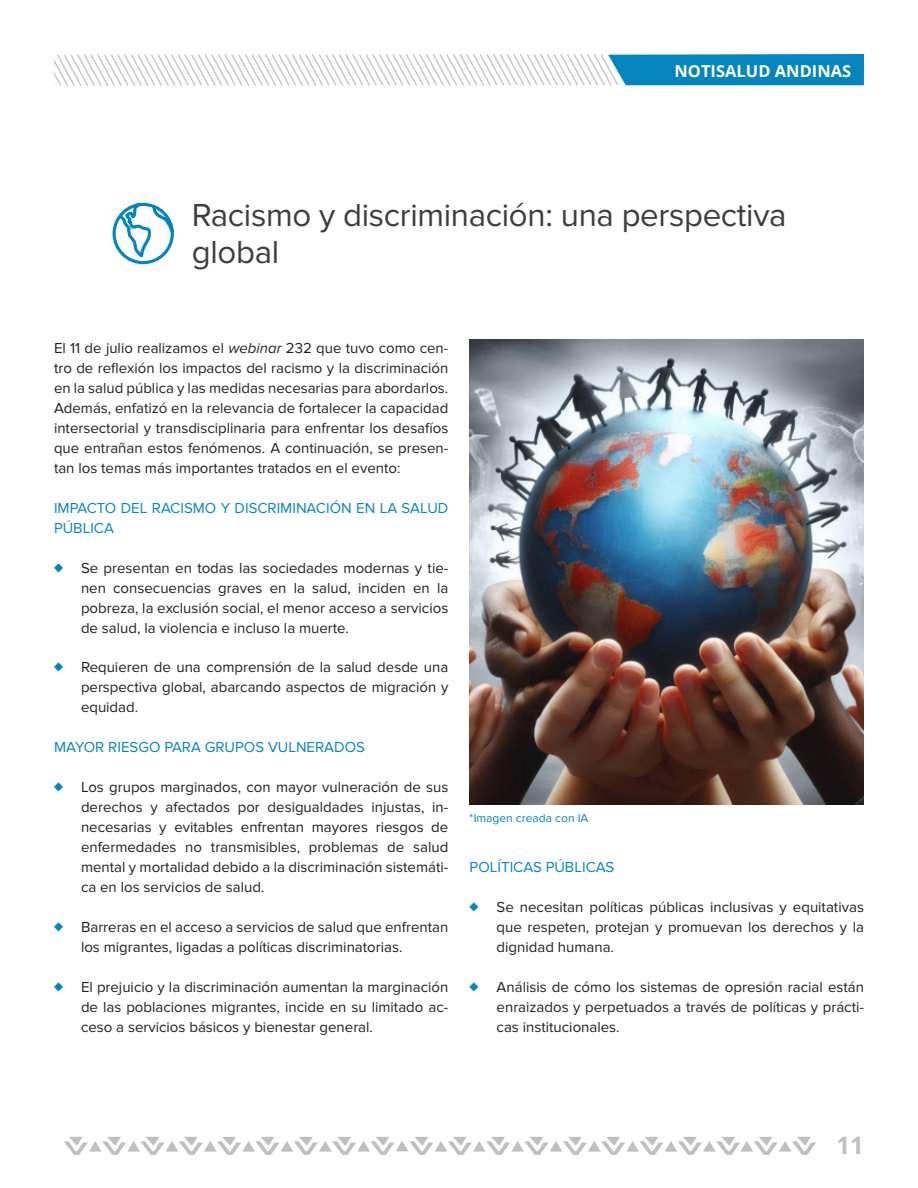
<style>
.page{position:relative;width:918px;height:1188px;background:#fff}
.page>*{position:absolute;margin:0;border:0;box-sizing:border-box;transform-origin:0 0}
.Títulos{font:33px/37.5px "Proxima Nova";letter-spacing:-.01em;color:#3d3d3b}
.t1{font:700 24px "Open Sans";color:#bfbfbf}
.t2{font:700 16.5px "Open Sans";color:#fff}
.Textos{font:15px/20px "Proxima Nova";color:#231f20;text-align:justify}
.Textos-2{font:15px/20px "Proxima Nova";color:#0585bf}
.Textos-3{font:12px "Proxima Nova";color:#0585bf}
.s1{font-style:italic}
.s2{font-weight:700;font-size:18px;color:#0585bf}
</style>
<div class="page">
<img style="left:470px;top:339px;width:394px;height:465px">
<svg style="left:54px;top:54px;width:810px;height:32px"></svg>
<svg style="left:112px;top:202px;width:62px;height:63px"></svg>
<svg style="left:64px;top:1137px;width:752px;height:18px"></svg>
<p class="t2" style="left:675px;top:59px;width:178px">NOTISALUD ANDINAS</p>
<p class="Títulos" style="left:192px;top:196px;width:596px">Racismo y discriminación: una perspectiva global</p>
<p class="Textos" style="left:54px;top:339px;width:396px">El 11 de julio realizamos el <span class="s1">webinar</span> 232 que tuvo como cen&shy;tro de reflexión los impactos del racismo y la discriminación en la salud pública y las medidas necesarias para abordarlos.<br>Además, enfatizó en la relevancia de fortalecer la capacidad intersectorial y transdisciplinaria para enfrentar los desafíos que entrañan estos fenómenos. A continuación, se presen&shy;tan los temas más importantes tratados en el evento:</p>
<p class="Textos-2" style="left:54px;top:498px;width:396px">IMPACTO DEL RACISMO Y DISCRIMINACIÓN EN LA SALUD<br>PÚBLICA</p>
<p class="Textos" style="left:81px;top:558px;width:369px;text-indent:-27px"><span class="s2">♦</span> Se presentan en todas las sociedades modernas y tie&shy;nen consecuencias graves en la salud, inciden en la pobreza, la exclusión social, el menor acceso a servicios de salud, la violencia e incluso la muerte.</p>
<p class="Textos" style="left:81px;top:658px;width:369px;text-indent:-27px"><span class="s2">♦</span> Requieren de una comprensión de la salud desde una perspectiva global, abarcando aspectos de migración y equidad.</p>
<p class="Textos-2" style="left:54px;top:738px;width:312px">MAYOR RIESGO PARA GRUPOS VULNERADOS</p>
<p class="Textos" style="left:81px;top:777px;width:369px;text-indent:-27px"><span class="s2">♦</span> Los grupos marginados, con mayor vulneración de sus derechos y afectados por desigualdades injustas, in&shy;necesarias y evitables enfrentan mayores riesgos de enfermedades no transmisibles, problemas de salud mental y mortalidad debido a la discriminación sistemáti&shy;ca en los servicios de salud.</p>
<p class="Textos" style="left:81px;top:917px;width:369px;text-indent:-27px"><span class="s2">♦</span> Barreras en el acceso a servicios de salud que enfrentan los migrantes, ligadas a políticas discriminatorias.</p>
<p class="Textos" style="left:81px;top:977px;width:369px;text-indent:-27px"><span class="s2">♦</span> El prejuicio y la discriminación aumentan la marginación de las poblaciones migrantes, incide en su limitado ac&shy;ceso a servicios básicos y bienestar general.</p>
<p class="Textos-3" style="left:470px;top:812px;width:120px">*Imagen creada con IA</p>
<p class="Textos-2" style="left:470px;top:857px;width:146px">POLÍTICAS PÚBLICAS</p>
<p class="Textos" style="left:497px;top:897px;width:369px;text-indent:-27px"><span class="s2">♦</span> Se necesitan políticas públicas inclusivas y equitativas que respeten, protejan y promuevan los derechos y la dignidad humana.</p>
<p class="Textos" style="left:497px;top:977px;width:369px;text-indent:-27px"><span class="s2">♦</span> Análisis de cómo los sistemas de opresión racial están enraizados y perpetuados a través de políticas y prácti&shy;cas institucionales.</p>
<p class="t1" style="left:837px;top:1129px;width:29px">11</p>
</div>
